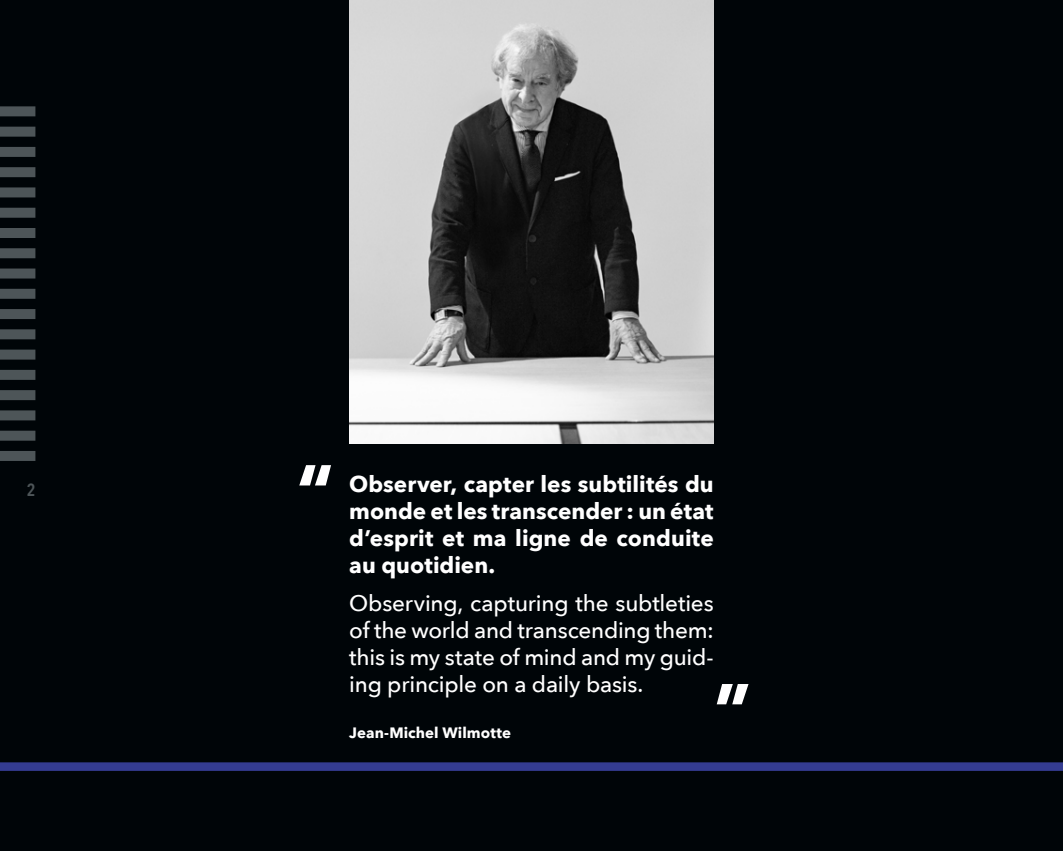
<style>
.page{position:relative;width:1063px;height:851px;background:#fff}
.page>*{position:absolute;margin:0;border:0;box-sizing:border-box;transform-origin:0 0}
.t1{font:700 75px "Avenir Next";color:#fff}
.CITATION_EN{font:500 22.5px/27px "Avenir Next";letter-spacing:-.01em;color:#fff;text-align:justify}
.CITATION_FR{font:700 22.5px/27px "Avenir Next";letter-spacing:.005em;color:#fff;text-align:justify}
.t2{font:600 17.5px "Avenir Next Condensed";color:#4d5558}
.t3{font:700 15px "Avenir Next";letter-spacing:.005em;color:#fff}
</style>
<div class="page">
<div style="left:0;top:0;width:1063px;height:850px;background:#000508"></div>
<div style="left:0;top:106px;width:35px;height:10px;background:#4d5558"></div>
<div style="left:0;top:268px;width:35px;height:10px;background:#4d5558"></div>
<div style="left:0;top:187px;width:35px;height:10px;background:#4d5558"></div>
<div style="left:0;top:349px;width:35px;height:10px;background:#4d5558"></div>
<div style="left:0;top:147px;width:35px;height:10px;background:#4d5558"></div>
<div style="left:0;top:309px;width:35px;height:10px;background:#4d5558"></div>
<div style="left:0;top:228px;width:35px;height:10px;background:#4d5558"></div>
<div style="left:0;top:390px;width:35px;height:10px;background:#4d5558"></div>
<div style="left:0;top:430px;width:35px;height:10px;background:#4d5558"></div>
<div style="left:0;top:127px;width:35px;height:10px;background:#4d5558"></div>
<div style="left:0;top:289px;width:35px;height:10px;background:#4d5558"></div>
<div style="left:0;top:208px;width:35px;height:10px;background:#4d5558"></div>
<div style="left:0;top:370px;width:35px;height:10px;background:#4d5558"></div>
<div style="left:0;top:167px;width:35px;height:10px;background:#4d5558"></div>
<div style="left:0;top:329px;width:35px;height:10px;background:#4d5558"></div>
<div style="left:0;top:248px;width:35px;height:10px;background:#4d5558"></div>
<div style="left:0;top:410px;width:35px;height:10px;background:#4d5558"></div>
<div style="left:0;top:451px;width:35px;height:10px;background:#4d5558"></div>
<img style="left:349px;top:0;width:364px;height:443px">
<svg style="left:0;top:762px;width:1063px;height:9px;background:#31398a"></svg>
<p class="t1" style="left:296px;top:427px;width:40px">“</p>
<p class="t2" style="left:27px;top:475px;width:10px">2</p>
<p class="CITATION_FR" style="left:349px;top:470px;width:366px">Observer, capter les subtilités du monde et les transcender : un état d’esprit et ma ligne de conduite au quotidien.</p>
<p class="CITATION_EN" style="left:349px;top:588px;width:366px">Observing, capturing the subtleties of the world and transcending them: this is my state of mind and my guid&shy;ing principle on a daily basis.</p>
<p class="t3" style="left:349px;top:720px;width:163px">Jean-Michel Wilmotte</p>
<p class="t1" style="left:714px;top:603px;width:40px">„</p>
</div>
